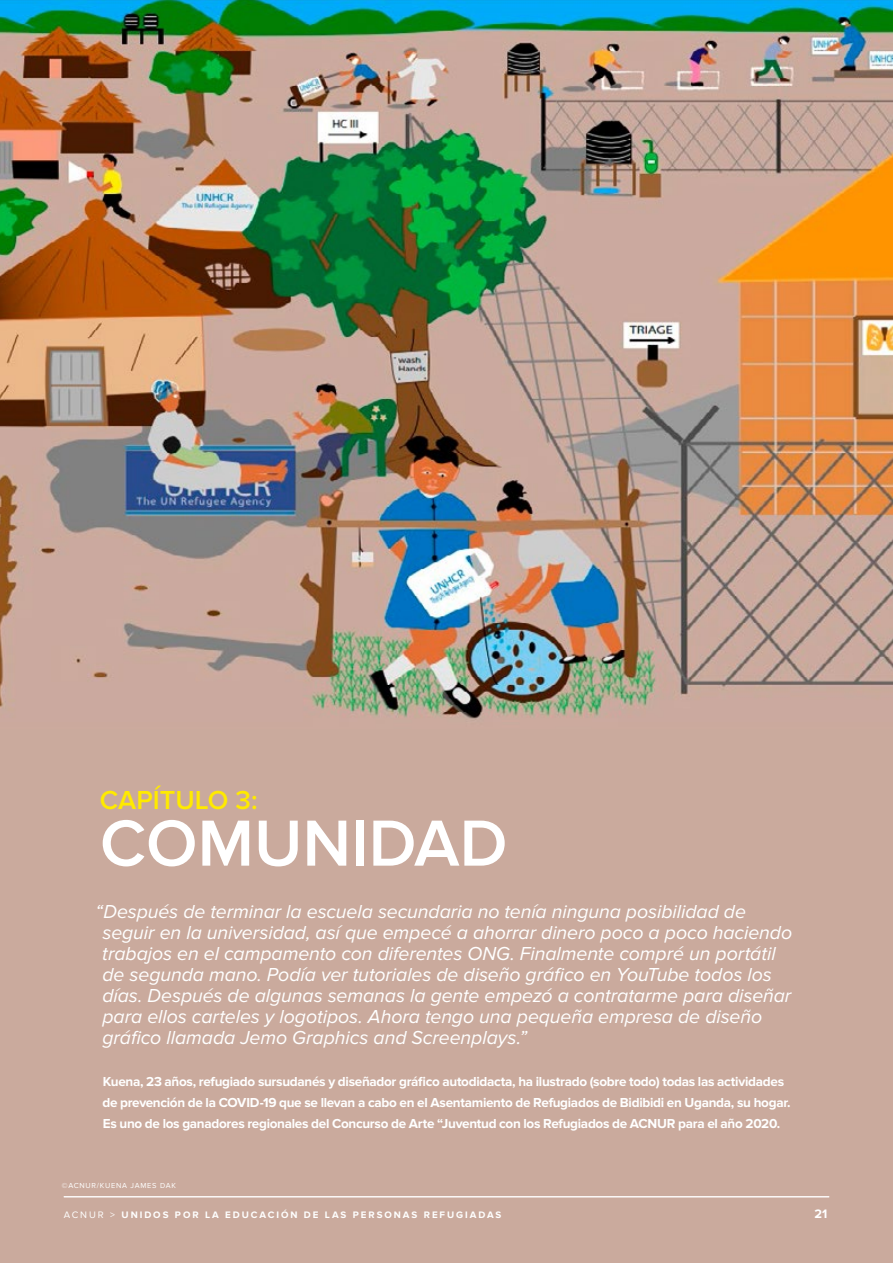
<style>
.page{position:relative;width:893px;height:1263px;background:#fff}
.page>*{position:absolute;margin:0;border:0;box-sizing:border-box;transform-origin:0 0}
.t1{font:600 67.5px "Proxima Nova";color:#fff}
.t2{font:600 27px "Proxima Nova";color:#ffea00}
.t3{font:italic 19.5px/21px "Proxima Nova";letter-spacing:-.005em;color:#fff}
.t4{font:700 13.5px/21px "Proxima Nova";letter-spacing:-.02em;color:#fff}
.t5{font:700 12.75px "Proxima Nova";color:#fff}
.t6{font:700 9.75px "Proxima Nova";letter-spacing:.2em;color:#fff}
.t7{font:7.5px "Proxima Nova";letter-spacing:.1em;color:#fff}
.s1{font-weight:400}
</style>
<div class="page">
<img style="left:0;top:0;width:893px;height:729px">
<div style="left:0;top:729px;width:893px;height:534px;background:#caaa9d"></div>
<hr style="left:64px;top:1196px;width:765px;height:1px;background:#fff">
<h2 class="t2" style="left:100px;top:784px;width:159px">CAPÍTULO 3:</h2>
<h1 class="t1" style="left:100px;top:804px;width:409px">COMUNIDAD</h1>
<p class="t3" style="left:102px;top:901px;width:691px;text-indent:-7px">“Después de terminar la escuela secundaria no tenía ninguna posibilidad de seguir en la universidad, así que empecé a ahorrar dinero poco a poco haciendo trabajos en el campamento con diferentes ONG. Finalmente compré un portátil de segunda mano. Podía ver tutoriales de diseño gráfico en YouTube todos los días. Después de algunas semanas la gente empezó a contratarme para diseñar para ellos carteles y logotipos. Ahora tengo una pequeña empresa de diseño gráfico llamada Jemo Graphics and Screenplays.”</p>
<p class="t4" style="left:102px;top:1071px;width:690px">Kuena, 23 años, refugiado sursudanés y diseñador gráfico autodidacta, ha ilustrado (sobre todo) todas las actividades de prevención de la COVID-19 que se llevan a cabo en el Asentamiento de Refugiados de Bidibidi en Uganda, su hogar.<br>Es uno de los ganadores regionales del Concurso de Arte “Juventud con los Refugiados de ACNUR para el año 2020.</p>
<p class="t7" style="left:62px;top:1181px;width:116px">©ACNUR/KUENA JAMES DAK</p>
<p class="t6" style="left:64px;top:1209px;width:439px"><span class="s1">ACNUR &gt;</span> UNIDOS POR LA EDUCACIÓN DE LAS PERSONAS REFUGIADAS</p>
<p class="t5" style="left:814px;top:1207px;width:14px">21</p>
</div>
